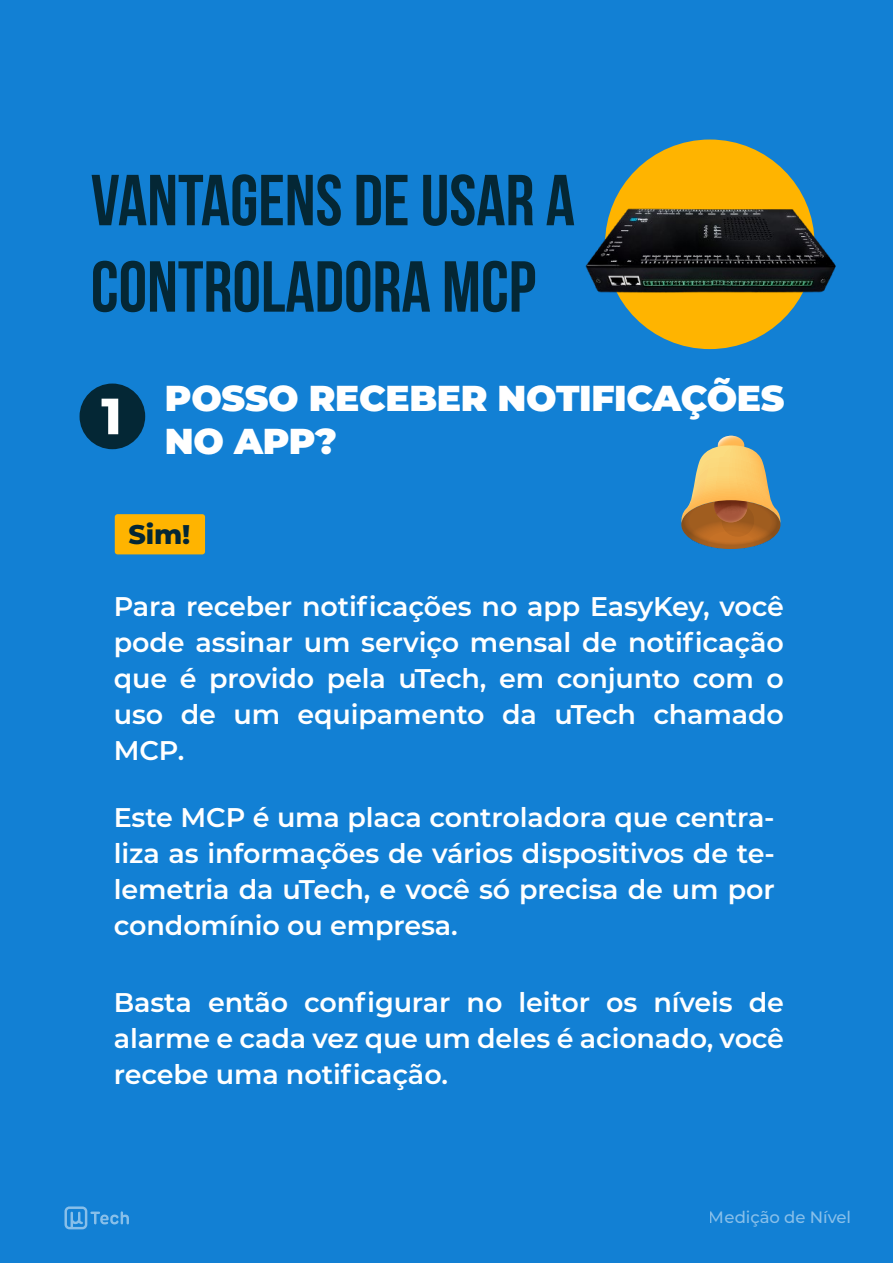
<style>
.page{position:relative;width:893px;height:1263px;background:#1280d4}
.page>*{position:absolute;margin:0;border:0;box-sizing:border-box;transform-origin:0 0}
.t1{font:700 72px/86.4px "Bebas Neue";color:#042735}
.t2{font:800 50.85px "Montserrat";color:#fff}
.t3{font:900 36px/43.2px "Montserrat";letter-spacing:-.01em;color:#fff}
.t4{font:600 27px/36px "Montserrat";letter-spacing:-.005em;color:#fff;text-align:justify}
.t5{font:800 27px "Montserrat";color:#042735}
.t6{font:500 16.5px "Montserrat";letter-spacing:-.005em;color:#fff}
</style>
<div class="page">
<svg style="left:64px;top:1206px;width:65px;height:23px"></svg>
<svg style="left:718px;top:436px;width:26px;height:19px"></svg>
<svg style="left:681px;top:445px;width:100px;height:104px"></svg>
<div style="left:115px;top:514px;width:90px;height:40px;background:#ffb400;border-radius:3px"></div>
<div style="left:605px;top:140px;width:210px;height:209px;background:#ffb400;border-radius:50%"></div>
<img style="left:585px;top:166px;width:251px;height:165px">
<div style="left:80px;top:384px;width:65px;height:65px;background:#042735;border-radius:50%"></div>
<h1 class="t1" style="left:91px;top:156px;width:486px">VANTAGENS DE USAR A<br>CONTROLADORA MCP</h1>
<h2 class="t2" style="left:101px;top:379px;width:22px">1</h2>
<h3 class="t3" style="left:165px;top:374px;width:621px">POSSO RECEBER NOTIFICAÇÕES<br>NO APP?</h3>
<p class="t5" style="left:128px;top:515px;width:63px">Sim!</p>
<p class="t4" style="left:114px;top:587px;width:672px">Para receber notificações no app EasyKey, você pode assinar um serviço mensal de notificação que é provido pela uTech, em conjunto com o uso de um equipamento da uTech chamado MCP.</p>
<p class="t4" style="left:114px;top:798px;width:662px">Este MCP é uma placa controladora que centra&shy;liza as informações de vários dispositivos de te&shy;lemetria da uTech, e você só precisa de um por condomínio ou empresa.</p>
<p class="t4" style="left:114px;top:983px;width:672px">Basta então configurar no leitor os níveis de alarme e cada vez que um deles é acionado, você recebe uma notificação.</p>
<p class="t6" style="left:709px;top:1205px;width:144px">Medição de Nível</p>
</div>
